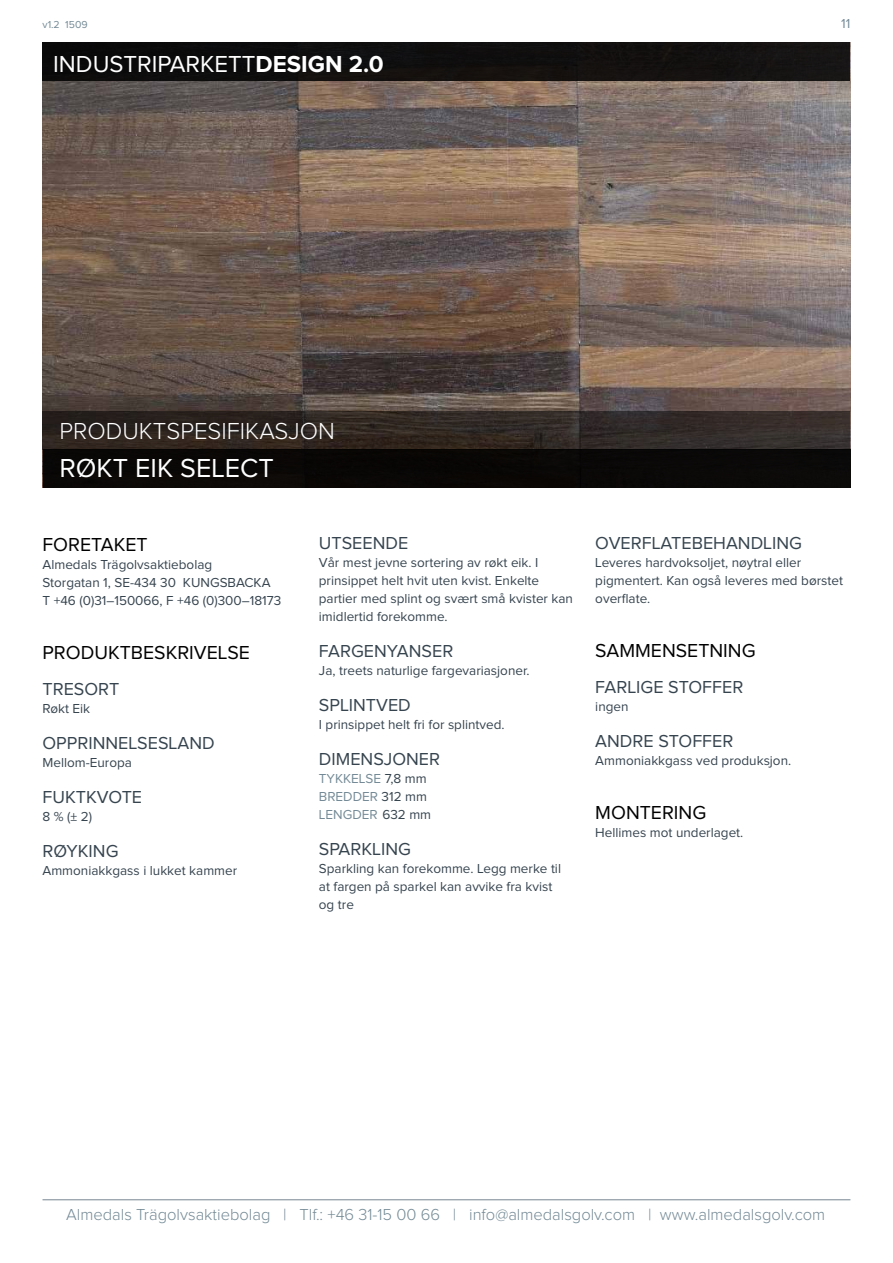
<style>
.page{position:relative;width:893px;height:1263px;background:#fff}
.page>*{position:absolute;margin:0;border:0;box-sizing:border-box;transform-origin:0 0}
.t1{font:27px "Proxima Nova";color:#fff}
.t2{font:24px "Proxima Nova";color:#fff}
.t3{font:300 24px "Proxima Nova";color:#fff}
.t4{font:19.5px "Proxima Nova";color:#000}
.t5{font:18px "Proxima Nova";color:#36444f}
.t6{font:300 16.5px "Proxima Nova";color:#748a96}
.t7{font:13.5px/18px "Proxima Nova";color:#36444f}
.t8{font:13.5px/18px "Proxima Nova";color:#748a96}
.t9{font:10.5px "Proxima Nova";color:#748a96}
.s1{font-weight:700}
.s2{color:#36444f}
</style>
<div class="page">
<hr style="left:43px;top:1199px;width:807px;height:1px;background:#84929d">
<img style="left:43px;top:81px;width:807px;height:330px">
<div style="left:43px;top:449px;width:807px;height:39px;background:#0a0807"></div>
<svg style="left:43px;top:411px;width:807px;height:38px;fill:#312823"></svg>
<div style="left:43px;top:43px;width:807px;height:38px;background:#100f0e"></div>
<p class="t9" style="left:43px;top:19px;width:47px">v1.2 1509</p>
<p class="t8" style="left:841px;top:15px;width:11px">11</p>
<h2 class="t2" style="left:53px;top:53px;width:332px">INDUSTRIPARKETT<span class="s1">DESIGN 2.0</span></h2>
<h2 class="t3" style="left:60px;top:420px;width:277px">PRODUKTSPESIFIKASJON</h2>
<h1 class="t1" style="left:60px;top:456px;width:216px">RØKT EIK SELECT</h1>
<h3 class="t4" style="left:43px;top:535px;width:107px">FORETAKET</h3>
<p class="t7" style="left:43px;top:556px;width:240px">Almedals Trägolvsaktiebolag<br>Storgatan 1, SE-434 30 KUNGSBACKA<br>T +46 (0)31–150066, F +46 (0)300–18173</p>
<h3 class="t4" style="left:43px;top:643px;width:209px">PRODUKTBESKRIVELSE</h3>
<h3 class="t5" style="left:43px;top:680px;width:78px">TRESORT</h3>
<p class="t7" style="left:43px;top:700px;width:49px">Røkt Eik</p>
<h3 class="t5" style="left:43px;top:734px;width:174px">OPPRINNELSESLAND</h3>
<p class="t7" style="left:43px;top:754px;width:91px">Mellom-Europa</p>
<h3 class="t5" style="left:43px;top:788px;width:101px">FUKTKVOTE</h3>
<p class="t7" style="left:43px;top:808px;width:51px">8 % (± 2)</p>
<h3 class="t5" style="left:43px;top:842px;width:77px">RØYKING</h3>
<p class="t7" style="left:43px;top:862px;width:196px">Ammoniakkgass i lukket kammer</p>
<h3 class="t5" style="left:319px;top:535px;width:91px">UTSEENDE</h3>
<p class="t7" style="left:319px;top:554px;width:256px">Vår mest jevne sortering av røkt eik. I prinsippet helt hvit uten kvist. Enkelte partier med splint og svært små kvister kan imidlertid forekomme.</p>
<h3 class="t5" style="left:319px;top:643px;width:136px">FARGENYANSER</h3>
<p class="t7" style="left:319px;top:662px;width:212px">Ja, treets naturlige fargevariasjoner.</p>
<h3 class="t5" style="left:319px;top:697px;width:93px">SPLINTVED</h3>
<p class="t7" style="left:319px;top:716px;width:187px">I prinsippet helt fri for splintved.</p>
<h3 class="t5" style="left:319px;top:751px;width:123px">DIMENSJONER</h3>
<p class="t8" style="left:319px;top:770px;width:114px">TYKKELSE <span class="s2">7,8 mm<br></span>BREDDER <span class="s2">312 mm<br></span>LENGDER <span class="s2">632 mm</span></p>
<h3 class="t5" style="left:319px;top:841px;width:94px">SPARKLING</h3>
<p class="t7" style="left:319px;top:860px;width:244px">Sparkling kan forekomme. Legg merke til at fargen på sparkel kan avvike fra kvist og tre</p>
<h3 class="t5" style="left:595px;top:535px;width:208px">OVERFLATEBEHANDLING</h3>
<p class="t7" style="left:595px;top:554px;width:249px">Leveres hardvoksoljet, nøytral eller pigmentert. Kan også leveres med børstet overflate.</p>
<h3 class="t4" style="left:595px;top:642px;width:162px">SAMMENSETNING</h3>
<h3 class="t5" style="left:595px;top:679px;width:150px">FARLIGE STOFFER</h3>
<p class="t7" style="left:595px;top:698px;width:35px">ingen</p>
<h3 class="t5" style="left:595px;top:733px;width:140px">ANDRE STOFFER</h3>
<p class="t7" style="left:595px;top:752px;width:197px">Ammoniakkgass ved produksjon.</p>
<h3 class="t4" style="left:595px;top:804px;width:112px">MONTERING</h3>
<p class="t7" style="left:595px;top:824px;width:150px">Hellimes mot underlaget.</p>
<p class="t6" style="left:66px;top:1207px;width:760px">Almedals Trägolvsaktiebolag | Tlf.: +46 31-15 00 66 | info@almedalsgolv.com | www.almedalsgolv.com</p>
</div>
